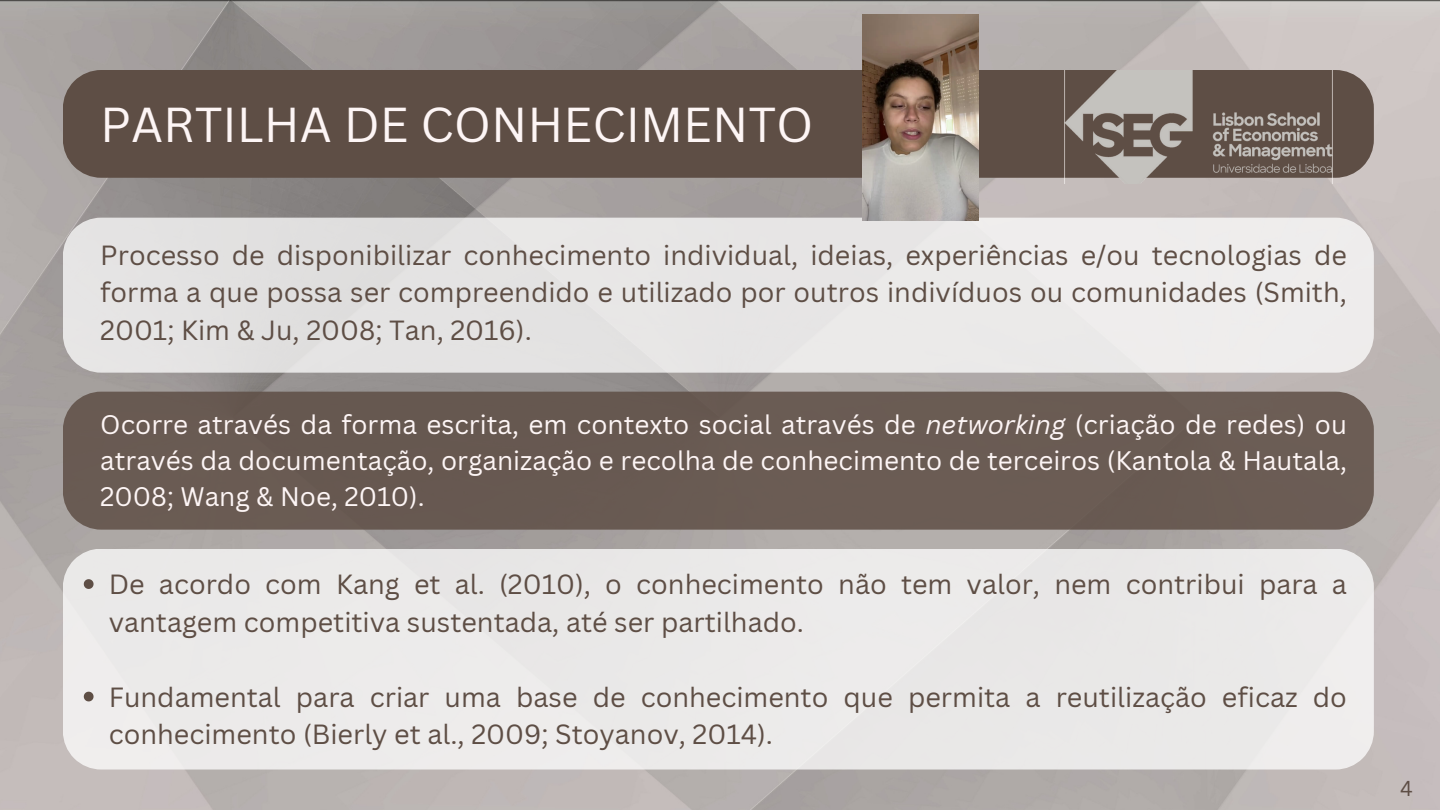
<style>
.page{position:relative;width:1440px;height:810px;background:#fff}
.page>*{position:absolute;margin:0;border:0;box-sizing:border-box;transform-origin:0 0}
.t1{font:47.7px "Canva Sans";color:#fdf5f5}
.t2{font:27px/37.5px "Canva Sans";color:#5e4e45}
.t3{font:26.1px/36px "Canva Sans";color:#fdf5f5;text-align:justify}
.t4{font:21px "Canva Sans";color:#5e4e45}
.s1{font-style:italic}
</style>
<div class="page">
<img style="left:0;top:0;width:1440px;height:810px">
<div style="left:63px;top:549px;width:1311px;height:221px;background:#ebeae9"></div>
<div style="left:63px;top:218px;width:1311px;height:155px;background:#e7e5e5"></div>
<div style="left:63px;top:70px;width:1311px;height:108px;background:#5e4e45"></div>
<div style="left:63px;top:392px;width:1311px;height:138px;background:#6a5b53"></div>
<img style="left:1064px;top:70px;width:269px;height:113px">
<img style="left:862px;top:15px;width:117px;height:205px">
<svg style="left:84px;top:579px;width:10px;height:10px"></svg>
<svg style="left:84px;top:692px;width:10px;height:9px"></svg>
<p class="t1" style="left:100px;top:91px;width:715px">PARTILHA DE CONHECIMENTO</p>
<p class="t2" style="left:100px;top:236px;width:1248px;text-align:justify">Processo de disponibilizar conhecimento individual, ideias, experiências e/ou tecnologias de forma a que possa ser compreendido e utilizado por outros indivíduos ou comunidades (Smith, 2001; Kim &amp; Ju, 2008; Tan, 2016).</p>
<p class="t3" style="left:100px;top:406px;width:1248px">Ocorre através da forma escrita, em contexto social através de <span class="s1">networking</span> (criação de redes) ou através da documentação, organização e recolha de conhecimento de terceiros (Kantola &amp; Hautala, 2008; Wang &amp; Noe, 2010).</p>
<p class="t2" style="left:109px;top:565px;width:1240px">De acordo com Kang et al. (2010), o conhecimento não tem valor, nem contribui para a vantagem competitiva sustentada, até ser partilhado.</p>
<p class="t2" style="left:109px;top:677px;width:1240px">Fundamental para criar uma base de conhecimento que permita a reutilização eficaz do conhecimento (Bierly et al., 2009; Stoyanov, 2014).</p>
<p class="t4" style="left:1400px;top:774px;width:14px">4</p>
</div>
